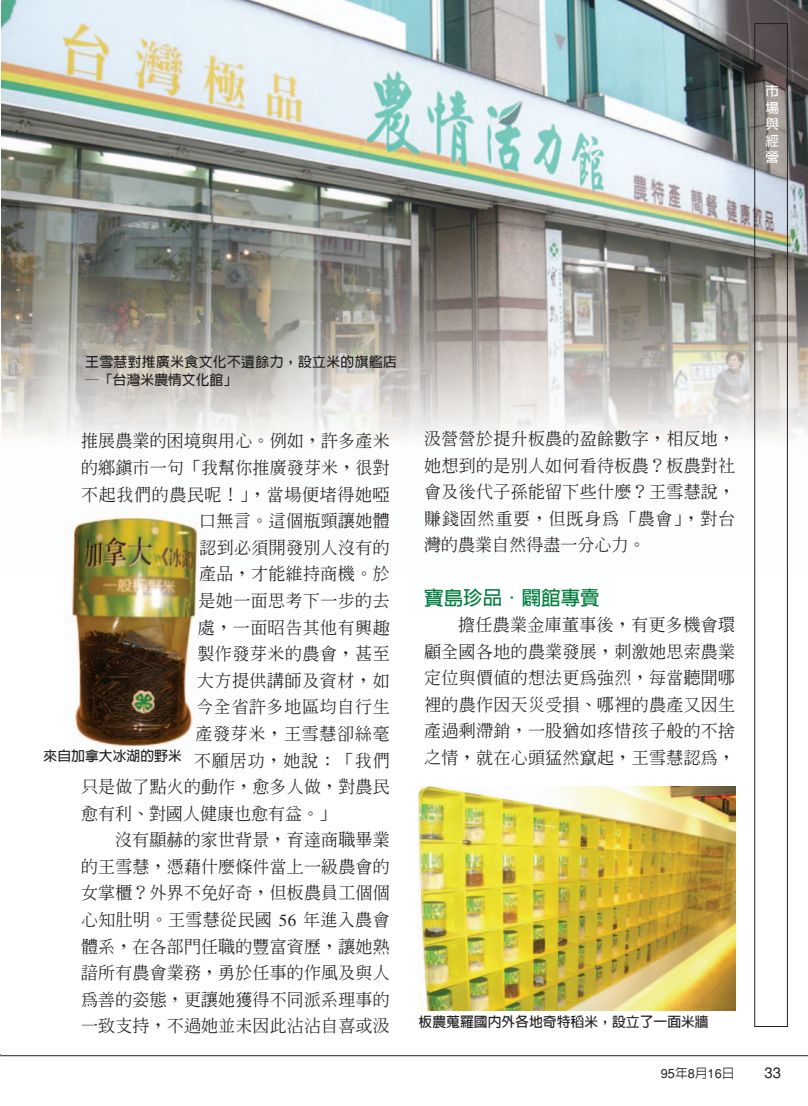
<style>
.page{position:relative;width:808px;height:1106px;background:#fff}
.page>*{position:absolute;margin:0;border:0;box-sizing:border-box;transform-origin:0 0}
.t1{font:700 19.5px "Lin Gothic";color:#007e3d}
.t2{font:500 16.95px/26.5px "Inn Ming";letter-spacing:.015em;color:#231f20;text-align:justify}
.t3{font:500 16.95px "Inn Ming";letter-spacing:.04em;color:#231f20}
.t4{font:500 16.95px "Inn Ming";letter-spacing:.035em;color:#231f20}
.t5{font:15px "Helvetica";color:#231f20}
.t6{font:700 13.8px/18px "Lin Gothic";letter-spacing:.025em;color:#231f20}
.t7{font:700 13.8px "Lin Gothic";color:#231f20}
.t8{font:700 13.5px/16.5px "Lin Gothic";color:#fff;text-align:justify}
.t9{font:12.75px "Helvetica";color:#231f20}
.s1{font-family:"Times";font-weight:400}
.s2{font-family:"Lin Gothic";font-weight:500}
</style>
<div class="page">
<img style="left:0;top:0;width:808px;height:1057px">
<p class="t8" style="left:765px;top:83px;width:15px">市場與經營</p>
<p class="t6" style="left:85px;top:353px;width:313px">王雪慧對推廣米食文化不遺餘力，設立米的旗艦店─「台灣米農情文化館」</p>
<p class="t2" style="left:81px;top:428px;width:310px">推展農業的困境與用心。例如，許多產米</p>
<p class="t2" style="left:81px;top:454px;width:310px">的鄉鎮市一句「我幫你推廣發芽米，很對</p>
<p class="t3" style="left:81px;top:485px;width:310px">不起我們的農民呢！」，當場便堵得她啞</p>
<p class="t2" style="left:199px;top:507px;width:192px">口無言。這個瓶頸讓她體</p>
<p class="t2" style="left:200px;top:534px;width:192px">認到必須開發別人沒有的</p>
<p class="t2" style="left:199px;top:560px;width:192px">產品，才能維持商機。於</p>
<p class="t2" style="left:199px;top:587px;width:193px">是她一面思考下一步的去</p>
<p class="t2" style="left:198px;top:614px;width:193px">處，一面昭告其他有興趣</p>
<p class="t2" style="left:197px;top:640px;width:194px">製作發芽米的農會，甚至</p>
<p class="t4" style="left:197px;top:671px;width:194px">大方提供講師及資材，如</p>
<p class="t4" style="left:196px;top:698px;width:195px">今全省許多地區均自行生</p>
<p class="t3" style="left:195px;top:725px;width:196px">產發芽米，王雪慧卻絲毫</p>
<p class="t2" style="left:194px;top:746px;width:197px">不願居功，她說：「我們</p>
<p class="t2" style="left:81px;top:773px;width:310px">只是做了點火的動作，愈多人做，對農民</p>
<p class="t2" style="left:81px;top:800px;width:257px">愈有利、對國人健康也愈有益。」</p>
<p class="t2" style="left:115px;top:826px;width:276px">沒有顯赫的家世背景，育達商職畢業</p>
<p class="t2" style="left:81px;top:853px;width:310px">的王雪慧，憑藉什麼條件當上一級農會的</p>
<p class="t2" style="left:81px;top:879px;width:310px">女掌櫃？外界不免好奇，但板農員工個個</p>
<p class="t2" style="left:81px;top:906px;width:310px">心知肚明。王雪慧從民國 <span class="s1">56</span> 年進入農會</p>
<p class="t2" style="left:81px;top:932px;width:310px">體系，在各部門任職的豐富資歷，讓她熟</p>
<p class="t2" style="left:81px;top:959px;width:310px">諳所有農會業務，勇於任事的作風及與人</p>
<p class="t2" style="left:81px;top:986px;width:310px">為善的姿態，更讓她獲得不同派系理事的</p>
<p class="t2" style="left:81px;top:1012px;width:310px">一致支持，不過她並未因此沾沾自喜或汲</p>
<p class="t7" style="left:44px;top:748px;width:140px">來自加拿大冰湖的野米</p>
<p class="t2" style="left:424px;top:425px;width:312px">汲營營於提升板農的盈餘數字，相反地，她想到的是別人如何看待板農？板農對社會及後代子孫能留下些什麼？王雪慧說，賺錢固然重要，但既身為「農會」，對台灣的農業自然得盡一分心力。</p>
<p class="t1" style="left:424px;top:587px;width:177px">寶島珍品．闢館專賣</p>
<p class="t2" style="left:424px;top:611px;width:312px;text-indent:34px">擔任農業金庫董事後，有更多機會環顧全國各地的農業發展，刺激她思索農業定位與價值的想法更為強烈，每當聽聞哪裡的農作因天災受損、哪裡的農產又因生產過剩滯銷，一股猶如疼惜孩子般的不捨之情，就在心頭猛然竄起，王雪慧認為，</p>
<p class="t7" style="left:419px;top:1015px;width:292px">板農蒐羅國內外各地奇特稻米，設立了一面米牆</p>
<p class="t9" style="left:661px;top:1068px;width:75px">95<span class="s2">年</span>8<span class="s2">月</span>16<span class="s2">日</span></p>
<p class="t5" style="left:765px;top:1067px;width:18px">33</p>
</div>
